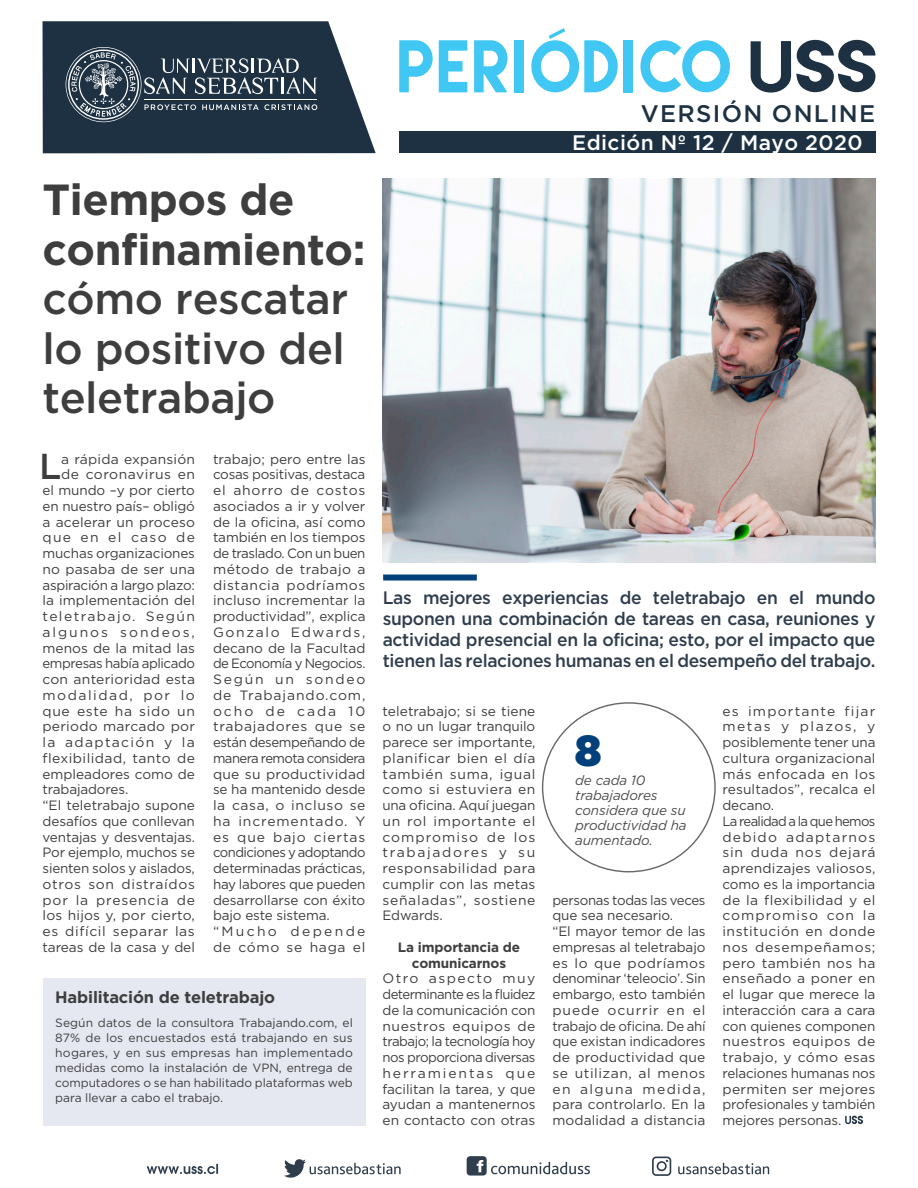
<style>
.page{position:relative;width:918px;height:1188px;background:#fff}
.page>*{position:absolute;margin:0;border:0;box-sizing:border-box;transform-origin:0 0}
.TIT_N1{font:500 43.5px/49.5px "Gotham";letter-spacing:-.01em;color:#3e3e3f}
.CIFRA{font:900 43.5px "Gotham";color:#01407a;scale:.95 1}
.TXT_CENTRAL{font:500 36px "Gotham";color:#3e3e3f}
.t1{font:500 24px "Gotham";letter-spacing:.055em;color:#1d3142}
.t2{font:500 21px "Gotham";letter-spacing:.02em;color:#fff}
.BAJADA_OK{font:500 18px/21px "Gotham";letter-spacing:-.02em;color:#2f3d4d;text-align:justify}
.TITULO_BREVES{font:700 16.5px "Gotham";letter-spacing:-.01em;color:#3e3e3f}
.TXT_CENTRAL-2{font:13.5px/15.8px "Gotham";letter-spacing:.005em;color:#3e3e3f;text-align:justify}
.TEXTO_CIFRA{font:italic 13.5px/15px "Gotham";letter-spacing:-.01em;color:#4b4c4d}
.TXT_CENTRAL-3{font:13.5px/15.8px "Gotham";letter-spacing:-.025em;color:#3e3e3f}
.TXT_CENTRAL-4{font:13.5px/15.8px "Gotham";letter-spacing:.165em;color:#3e3e3f}
.TXT_CENTRAL-5{font:700 13.5px/15.8px "Gotham";letter-spacing:-.01em;color:#3e3e3f;text-align:center}
.TXT_CENTRAL-6{font:13.5px "Gotham";letter-spacing:-.02em;color:#3e3e3f}
.TXT_CENTRAL-7{font:13.5px "Gotham";letter-spacing:-.03em;color:#3e3e3f}
.TXT_CENTRAL-8{font:13.5px "Gotham";letter-spacing:.03em;color:#3e3e3f}
.TXT_CENTRAL-9{font:13.5px "Gotham";letter-spacing:.1em;color:#3e3e3f}
.TXT_CENTRAL-10{font:13.5px "Gotham";letter-spacing:.035em;color:#3e3e3f}
.TXT_CENTRAL-11{font:13.5px "Gotham";letter-spacing:.14em;color:#3e3e3f}
.TXT_CENTRAL-12{font:13.5px "Gotham";letter-spacing:.11em;color:#3e3e3f}
.TXT_CENTRAL-13{font:13.5px "Gotham";letter-spacing:.05em;color:#3e3e3f}
.TXT_CENTRAL-14{font:13.5px "Gotham";letter-spacing:.095em;color:#3e3e3f}
.TXT_CENTRAL-15{font:13.5px "Gotham";letter-spacing:.09em;color:#3e3e3f}
.TXT_BREVES_rec{font:12px/15px "Gotham";letter-spacing:-.005em;color:#3e3e3f;text-align:justify}
.s1{font-weight:700}
</style>
<div class="page">
<svg style="left:43px;top:21px;width:333px;height:132px;background:#394b59"></svg>
<svg style="left:751px;top:40px;width:124px;height:53px"></svg>
<svg style="left:399px;top:40px;width:34px;height:52px"></svg>
<svg style="left:439px;top:40px;width:28px;height:52px"></svg>
<svg style="left:474px;top:40px;width:33px;height:52px"></svg>
<div style="left:514px;top:40px;width:10px;height:52px;background:#40c7f4"></div>
<div style="left:623px;top:40px;width:10px;height:52px;background:#40c7f4"></div>
<svg style="left:640px;top:40px;width:90px;height:52px"></svg>
<svg style="left:531px;top:28px;width:87px;height:64px"></svg>
<svg style="left:66px;top:47px;width:251px;height:75px;background:#425361"></svg>
<div style="left:399px;top:132px;width:476px;height:21px;background:#1d3142"></div>
<svg style="left:284px;top:1159px;width:117px;height:19px"></svg>
<svg style="left:467px;top:1156px;width:123px;height:20px"></svg>
<svg style="left:147px;top:1164px;width:71px;height:10px"></svg>
<svg style="left:678px;top:1163px;width:91px;height:11px"></svg>
<svg style="left:652px;top:1157px;width:19px;height:19px"></svg>
<img style="left:383px;top:178px;width:492px;height:384px">
<div style="left:383px;top:575px;width:94px;height:6px;background:#01407a"></div>
<svg style="left:845px;top:1116px;width:18px;height:8px"></svg>
<div style="left:43px;top:978px;width:322px;height:147px;background:#e6e8f1"></div>
<p class="TIT_N1" style="left:42px;top:174px;width:324px"><span class="s1">Tiempos de confinamiento: </span>cómo rescatar lo positivo del teletrabajo</p>
<p class="TXT_CENTRAL" style="left:39px;top:446px;width:24px">L</p>
<p class="TXT_CENTRAL-2" style="left:61px;top:451px;width:135px">a rápida expansión</p>
<p class="TXT_CENTRAL-10" style="left:61px;top:466px;width:135px">de coronavirus en</p>
<p class="TXT_CENTRAL-2" style="left:43px;top:482px;width:154px">el mundo –y por cierto</p>
<p class="TXT_CENTRAL-2" style="left:43px;top:498px;width:154px">en nuestro país– obligó</p>
<p class="TXT_CENTRAL-2" style="left:43px;top:514px;width:154px">a acelerar un proceso</p>
<p class="TXT_CENTRAL-15" style="left:43px;top:529px;width:154px">que en el caso de</p>
<p class="TXT_CENTRAL-2" style="left:43px;top:545px;width:154px">muchas organizaciones</p>
<p class="TXT_CENTRAL-2" style="left:43px;top:561px;width:154px">no pasaba de ser una</p>
<p class="TXT_CENTRAL-6" style="left:43px;top:576px;width:154px">aspiración a largo plazo:</p>
<p class="TXT_CENTRAL-2" style="left:43px;top:592px;width:154px">la implementación del</p>
<p class="TXT_CENTRAL-9" style="left:43px;top:608px;width:154px">teletrabajo. Según</p>
<p class="TXT_CENTRAL-11" style="left:43px;top:623px;width:154px">algunos sondeos,</p>
<p class="TXT_CENTRAL-2" style="left:43px;top:640px;width:154px">menos de la mitad las</p>
<p class="TXT_CENTRAL-7" style="left:43px;top:655px;width:154px">empresas había aplicado</p>
<p class="TXT_CENTRAL-2" style="left:43px;top:671px;width:154px">con anterioridad esta</p>
<p class="TXT_CENTRAL-12" style="left:43px;top:686px;width:154px">modalidad, por lo</p>
<p class="TXT_CENTRAL-13" style="left:43px;top:702px;width:154px">que este ha sido un</p>
<p class="TXT_CENTRAL-2" style="left:43px;top:718px;width:154px">periodo marcado por</p>
<p class="TXT_CENTRAL-14" style="left:43px;top:734px;width:154px">la adaptación y la</p>
<p class="TXT_CENTRAL-8" style="left:43px;top:749px;width:154px">flexibilidad, tanto de</p>
<p class="TXT_CENTRAL-2" style="left:43px;top:766px;width:154px">empleadores como de</p>
<p class="TXT_CENTRAL-2" style="left:43px;top:781px;width:87px">trabajadores.</p>
<p class="TXT_CENTRAL-2" style="left:43px;top:797px;width:154px">“El teletrabajo supone desafíos que conllevan ventajas y desventajas.<br>Por ejemplo, muchos se sienten solos y aislados, otros son distraídos por la presencia de los hijos y, por cierto, es difícil separar las tareas de la casa y del</p>
<p class="TXT_CENTRAL-2" style="left:213px;top:451px;width:154px">trabajo; pero entre las cosas positivas, destaca el ahorro de costos asociados a ir y volver de la oficina, así como también en los tiempos de traslado. Con un buen método de trabajo a distancia podríamos incluso incrementar la productividad”, explica Gonzalo Edwards, decano de la Facultad de Economía y Negocios.</p>
<p class="TXT_CENTRAL-2" style="left:213px;top:671px;width:154px">Según un sondeo de Trabajando.com, ocho de cada 10 trabajadores que se están desempeñando de manera remota considera que su productividad se ha mantenido desde la casa, o incluso se ha incrementado. Y es que bajo ciertas condiciones y adoptando determinadas prácticas, hay labores que pueden desarrollarse con éxito bajo este sistema.</p>
<p class="TXT_CENTRAL-4" style="left:213px;top:923px;width:154px">“Mucho depende de cómo se haga el</p>
<p class="TITULO_BREVES" style="left:55px;top:988px;width:221px">Habilitación de teletrabajo</p>
<p class="TXT_BREVES_rec" style="left:55px;top:1015px;width:299px">Según datos de la consultora Trabajando.com, el 87% de los encuestados está trabajando en sus hogares, y en sus empresas han implementado medidas como la instalación de VPN, entrega de computadores o se han habilitado plataformas web para llevar a cabo el trabajo.</p>
<h3 class="t1" style="left:641px;top:100px;width:236px">VERSIÓN ONLINE</h3>
<h3 class="t2" style="left:572px;top:131px;width:292px">Edición Nº 12 / Mayo 2020</h3>
<p class="BAJADA_OK" style="left:383px;top:587px;width:494px">Las mejores experiencias de teletrabajo en el mundo suponen una combinación de tareas en casa, reuniones y actividad presencial en la oficina; esto, por el impacto que tienen las relaciones humanas en el desempeño del trabajo.</p>
<p class="TXT_CENTRAL-2" style="left:383px;top:703px;width:155px">teletrabajo; si se tiene o no un lugar tranquilo parece ser importante, planificar bien el día también suma, igual como si estuviera en una oficina. Aquí juegan un rol importante el compromiso de los trabajadores y su responsabilidad para cumplir con las metas señaladas”, sostiene Edwards.</p>
<p class="TXT_CENTRAL-5" style="left:398px;top:939px;width:124px">La importancia de comunicarnos</p>
<p class="TXT_CENTRAL-2" style="left:383px;top:970px;width:155px">Otro aspecto muy determinante es la fluidez de la comunicación con nuestros equipos de trabajo; la tecnología hoy nos proporciona diversas herramientas que facilitan la tarea, y que ayudan a mantenernos en contacto con otras</p>
<p class="CIFRA" style="left:575px;top:726px;width:29px">8</p>
<p class="TEXTO_CIFRA" style="left:575px;top:772px;width:113px">de cada 10 trabajadores considera que su productividad ha aumentado.</p>
<p class="TXT_CENTRAL-3" style="left:553px;top:892px;width:155px">personas todas las veces que sea necesario.</p>
<p class="TXT_CENTRAL-2" style="left:553px;top:923px;width:155px">“El mayor temor de las empresas al teletrabajo es lo que podríamos denominar ‘teleocio’. Sin embargo, esto también puede ocurrir en el trabajo de oficina. De ahí que existan indicadores de productividad que se utilizan, al menos en alguna medida, para controlarlo. En la modalidad a distancia</p>
<p class="TXT_CENTRAL-2" style="left:722px;top:703px;width:155px">es importante fijar metas y plazos, y posiblemente tener una cultura organizacional más enfocada en los resultados”, recalca el decano.</p>
<p class="TXT_CENTRAL-2" style="left:722px;top:813px;width:155px">La realidad a la que hemos debido adaptarnos sin duda nos dejará aprendizajes valiosos, como es la importancia de la flexibilidad y el compromiso con la institución en donde nos desempeñamos; pero también nos ha enseñado a poner en el lugar que merece la interacción cara a cara con quienes componen nuestros equipos de trabajo, y cómo esas relaciones humanas nos permiten ser mejores profesionales y también mejores personas.</p>
</div>
